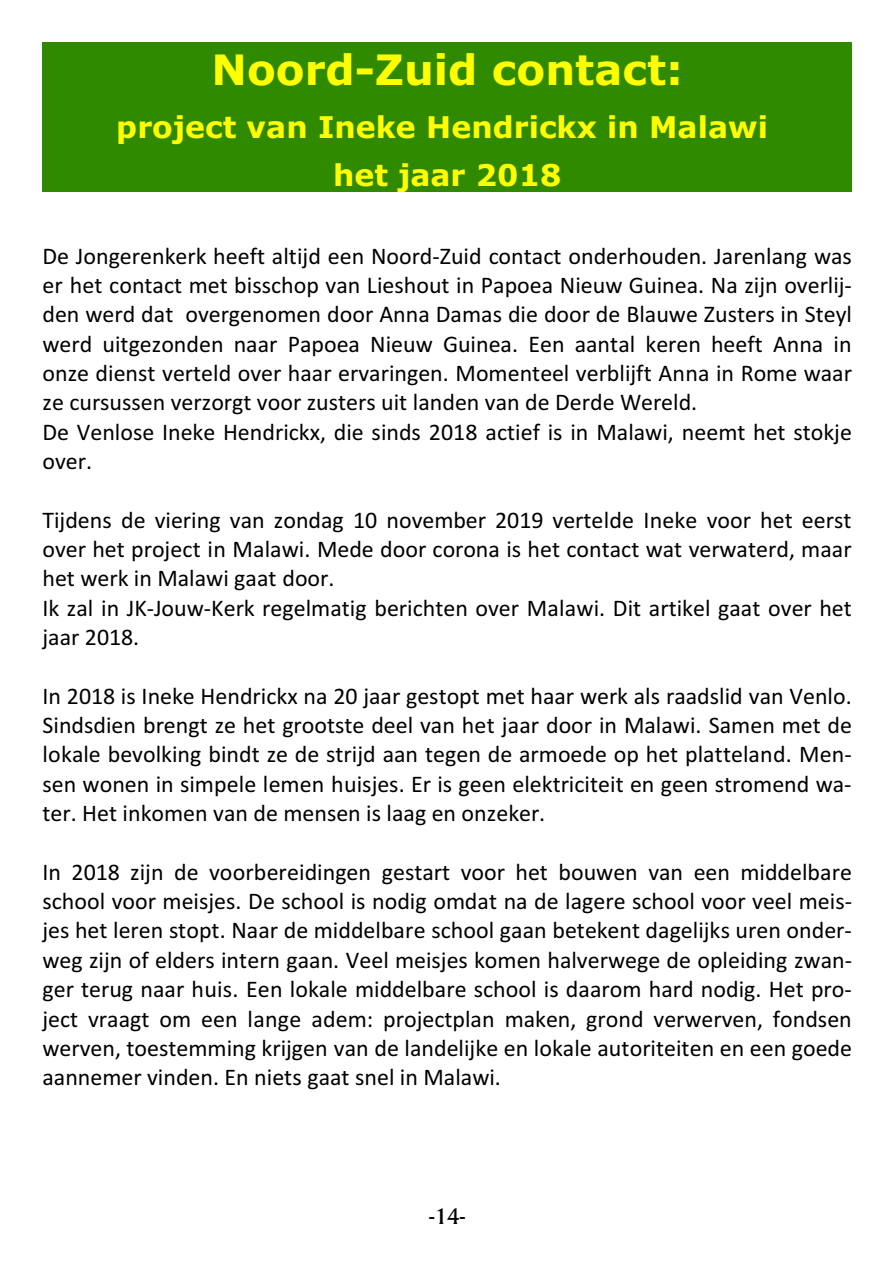
<style>
.page{position:relative;width:893px;height:1263px;background:#fff}
.page>*{position:absolute;margin:0;border:0;box-sizing:border-box;transform-origin:0 0}
.t1{font:700 42px "Verdana";color:#ff0}
.t2{font:700 30px/47.1px "Verdana";letter-spacing:.005em;color:#ff0;text-align:center}
.t3{font:24px/29.4px "Calibri";color:#000}
.t4{font:24px "Amerigo BT Medium A";color:#000}
</style>
<div class="page">
<div style="left:42px;top:42px;width:810px;height:66px;background:#308a00"></div>
<div style="left:42px;top:108px;width:810px;height:47px;background:#308a00"></div>
<div style="left:42px;top:155px;width:810px;height:37px;background:#308a00"></div>
<h1 class="t1" style="left:212px;top:52px;width:473px">Noord-Zuid contact:</h1>
<p class="t2" style="left:116px;top:106px;width:653px">project van Ineke Hendrickx in Malawi het jaar 2018</p>
<p class="t3" style="left:42px;top:243px;width:811px">De Jongerenkerk heeft altijd een Noord-Zuid contact onderhouden. Jarenlang was er het contact met bisschop van Lieshout in Papoea Nieuw Guinea. Na zijn overlij&shy;den werd dat overgenomen door Anna Damas die door de Blauwe Zusters in Steyl werd uitgezonden naar Papoea Nieuw Guinea. Een aantal keren heeft Anna in onze dienst verteld over haar ervaringen. Momenteel verblijft Anna in Rome waar ze cursussen verzorgt voor zusters uit landen van de Derde Wereld.<br>De Venlose Ineke Hendrickx, die sinds 2018 actief is in Malawi, neemt het stokje over.</p>
<p class="t3" style="left:42px;top:507px;width:811px">Tijdens de viering van zondag 10 november 2019 vertelde Ineke voor het eerst over het project in Malawi. Mede door corona is het contact wat verwaterd, maar het werk in Malawi gaat door.<br>Ik zal in JK-Jouw-Kerk regelmatig berichten over Malawi. Dit artikel gaat over het jaar 2018.</p>
<p class="t3" style="left:42px;top:683px;width:811px;text-align:justify">In 2018 is Ineke Hendrickx na 20 jaar gestopt met haar werk als raadslid van Venlo.<br>Sindsdien brengt ze het grootste deel van het jaar door in Malawi. Samen met de lokale bevolking bindt ze de strijd aan tegen de armoede op het platteland. Men&shy;sen wonen in simpele lemen huisjes. Er is geen elektriciteit en geen stromend wa&shy;ter. Het inkomen van de mensen is laag en onzeker.</p>
<p class="t3" style="left:42px;top:859px;width:811px;text-align:justify">In 2018 zijn de voorbereidingen gestart voor het bouwen van een middelbare school voor meisjes. De school is nodig omdat na de lagere school voor veel meis&shy;jes het leren stopt. Naar de middelbare school gaan betekent dagelijks uren onder&shy;weg zijn of elders intern gaan. Veel meisjes komen halverwege de opleiding zwan&shy;ger terug naar huis. Een lokale middelbare school is daarom hard nodig. Het pro&shy;ject vraagt om een lange adem: projectplan maken, grond verwerven, fondsen werven, toestemming krijgen van de landelijke en lokale autoriteiten en een goede aannemer vinden. En niets gaat snel in Malawi.</p>
<p class="t4" style="left:429px;top:1205px;width:38px">-14-</p>
</div>
